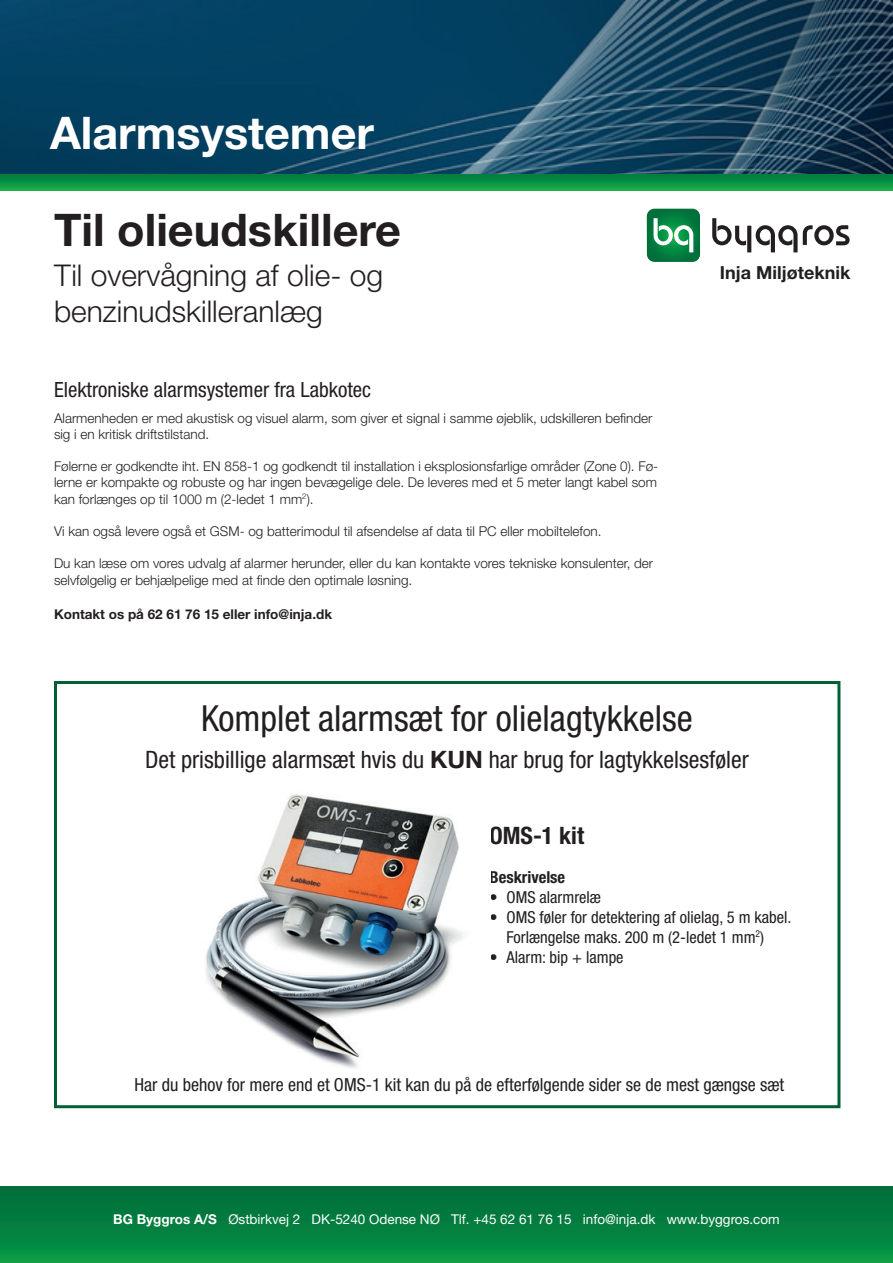
<style>
.page{position:relative;width:893px;height:1263px;background:#fff}
.page>*{position:absolute;margin:0;border:0;box-sizing:border-box;transform-origin:0 0}
.t1{font:700 45px "Helvetica Neue LT Std";color:#231f20}
.t2{font:700 45px "Helvetica Neue LT Std";color:#fff}
.t3{font:condensed 36px "Helvetica Neue LT Std";color:#231f20}
.t4{font:300 30px/36px "Helvetica Neue LT Std";color:#231f20}
.t5{font:condensed 24px "Helvetica Neue LT Std";color:#231f20}
.t6{font:700 condensed 24px "Helvetica Neue LT Std";color:#231f20}
.t7{font:condensed 21px "Helvetica Neue LT Std";color:#231f20}
.t8{font:condensed 18px "Helvetica Neue LT Std";color:#231f20}
.t9{font:700 18px "Helvetica Neue LT Std";color:#231f20}
.t10{font:condensed 16.5px/19.8px "Helvetica Neue LT Std";color:#231f20}
.t11{font:700 condensed 16.5px "Helvetica Neue LT Std";color:#231f20}
.t12{font:300 13.5px/16.2px "Helvetica Neue LT Std";color:#231f20}
.t13{font:13.5px "Helvetica Neue LT Std";color:#fff}
.t14{font:700 13.5px "Helvetica Neue LT Std";color:#231f20}
.s1{font-weight:700;font-stretch:normal}
.s2{font-weight:700}
</style>
<div class="page">
<svg style="left:0;top:174px;width:893px;height:16px;background:#0a9243"></svg>
<img style="left:0;top:0;width:893px;height:174px">
<hr style="left:59px;top:1148px;width:811px;height:2px;background:#231f20">
<img style="left:206px;top:794px;width:258px;height:274px">
<div style="left:54px;top:681px;width:786px;height:427px;border:3px solid #005f35"></div>
<svg style="left:647px;top:209px;width:53px;height:53px;background:#319562"></svg>
<svg style="left:712px;top:218px;width:138px;height:34px"></svg>
<div style="left:0;top:1186px;width:893px;height:77px;background:linear-gradient(to bottom,#006939,#089846)"></div>
<h1 class="t2" style="left:50px;top:105px;width:326px">Alarmsystemer</h1>
<h1 class="t1" style="left:54px;top:202px;width:349px">Til olieudskillere</h1>
<h3 class="t4" style="left:54px;top:257px;width:331px">Til overvågning af olie- og benzinudskilleranlæg</h3>
<h3 class="t7" style="left:54px;top:377px;width:319px">Elektroniske alarmsystemer fra Labkotec</h3>
<p class="t12" style="left:54px;top:409px;width:600px">Alarmenheden er med akustisk og visuel alarm, som giver et signal i samme øjeblik, udskilleren befinder sig i en kritisk driftstilstand.</p>
<p class="t12" style="left:54px;top:458px;width:606px;text-align:justify">Følerne er godkendte iht. EN 858-1 og godkendt til installation i eksplosionsfarlige områder (Zone 0). Fø&shy;lerne er kompakte og robuste og har ingen bevægelige dele. De leveres med et 5 meter langt kabel som kan forlænges op til 1000 m (2-ledet 1 mm<sup>2</sup>).</p>
<p class="t12" style="left:54px;top:523px;width:549px">Vi kan også levere også et GSM- og batterimodul til afsendelse af data til PC eller mobiltelefon.</p>
<p class="t12" style="left:54px;top:555px;width:601px">Du kan læse om vores udvalg af alarmer herunder, eller du kan kontakte vores tekniske konsulenter, der selvfølgelig er behjælpelige med at finde den optimale løsning.</p>
<p class="t14" style="left:54px;top:606px;width:280px">Kontakt os på 62 61 76 15 eller info@inja.dk</p>
<h3 class="t9" style="left:720px;top:261px;width:132px">Inja Miljøteknik</h3>
<h2 class="t3" style="left:201px;top:697px;width:493px">Komplet alarmsæt for olielagtykkelse</h2>
<h3 class="t5" style="left:145px;top:746px;width:605px">Det prisbillige alarmsæt hvis du <span class="s1">KUN</span> har brug for lagtykkelsesføler</h3>
<h3 class="t6" style="left:489px;top:821px;width:96px">OMS-1 kit</h3>
<p class="t11" style="left:489px;top:867px;width:77px">Beskrivelse</p>
<p class="t10" style="left:489px;top:887px;width:113px">• OMS alarmrelæ</p>
<p class="t10" style="left:507px;top:907px;width:286px;text-indent:-17px">• OMS føler for detektering af olielag, 5 m kabel.<br>Forlængelse maks. 200 m (2-ledet 1 mm<sup>2</sup>)</p>
<p class="t10" style="left:489px;top:947px;width:136px">• Alarm: bip + lampe</p>
<h3 class="t8" style="left:135px;top:1074px;width:651px">Har du behov for mere end et OMS-1 kit kan du på de efterfølgende sider se de mest gængse sæt</h3>
<p class="t13" style="left:227px;top:1211px;width:215px">Egegårdsvej 5 DK-5260 Odense S</p>
<p class="t13" style="left:113px;top:1211px;width:668px"><span class="s2">BG Byggros A/S</span> Østbirkvej 2 DK-5240 Odense NØ Tlf. +45 62 61 76 15 info@inja.dk www.byggros.com</p>
</div>
